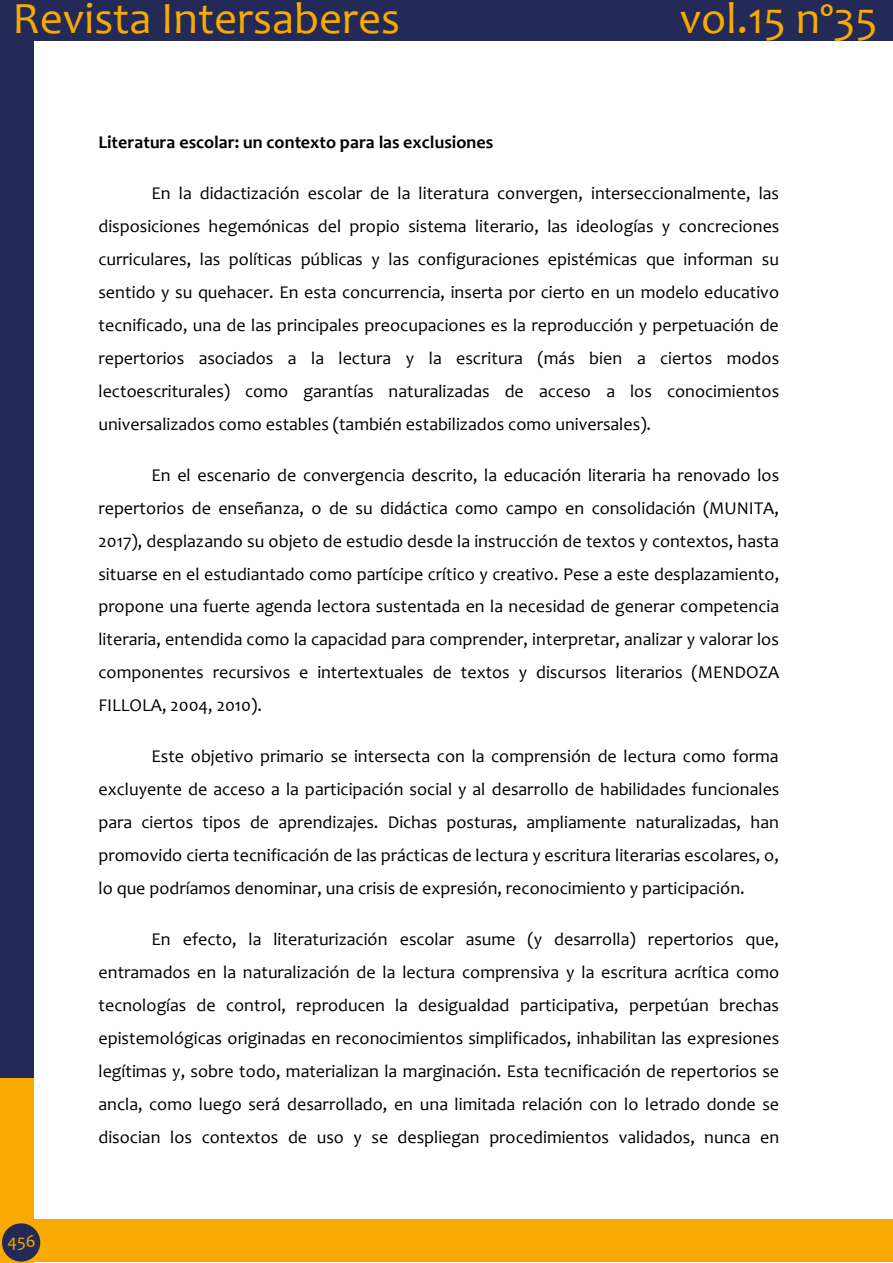
<style>
.page{position:relative;width:893px;height:1263px;background:#fff}
.page>*{position:absolute;margin:0;border:0;box-sizing:border-box;transform-origin:0 0}
.t1{font:45px "Candara";color:#f8aa00}
.t2{font:18px/33px "Candara";color:#000;text-align:justify}
.t3{font:700 18px "Candara";letter-spacing:.005em;color:#000}
.t4{font:18px "Candara";color:#f8aa00}
</style>
<div class="page">
<div style="left:0;top:0;width:33px;height:1081px;background:#232a57"></div>
<div style="left:0;top:0;width:893px;height:41px;background:#232a57"></div>
<div style="left:0;top:1078px;width:33px;height:185px;background:#f8aa00"></div>
<div style="left:21px;top:1219px;width:872px;height:43px;background:#f8aa00"></div>
<div style="left:2px;top:1223px;width:38px;height:38px;background:#232a57;border-radius:50%"></div>
<h1 class="t1" style="left:13px;top:-9px;width:389px">Revista Intersaberes</h1>
<h1 class="t1" style="left:680px;top:-9px;width:199px">vol.15 nº35</h1>
<p class="t4" style="left:8px;top:1229px;width:30px">456</p>
<p class="t3" style="left:98px;top:131px;width:396px">Literatura escolar: un contexto para las exclusiones</p>
<p class="t2" style="left:98px;top:177px;width:682px;text-indent:53px">En la didactización escolar de la literatura convergen, interseccionalmente, las disposiciones hegemónicas del propio sistema literario, las ideologías y concreciones curriculares, las políticas públicas y las configuraciones epistémicas que informan su sentido y su quehacer. En esta concurrencia, inserta por cierto en un modelo educativo tecnificado, una de las principales preocupaciones es la reproducción y perpetuación de repertorios asociados a la lectura y la escritura (más bien a ciertos modos lectoescriturales) como garantías naturalizadas de acceso a los conocimientos universalizados como estables (también estabilizados como universales).</p>
<p class="t2" style="left:98px;top:458px;width:682px;text-indent:53px">En el escenario de convergencia descrito, la educación literaria ha renovado los repertorios de enseñanza, o de su didáctica como campo en consolidación (MUNITA, 2017), desplazando su objeto de estudio desde la instrucción de textos y contextos, hasta situarse en el estudiantado como partícipe crítico y creativo. Pese a este desplazamiento, propone una fuerte agenda lectora sustentada en la necesidad de generar competencia literaria, entendida como la capacidad para comprender, interpretar, analizar y valorar los componentes recursivos e intertextuales de textos y discursos literarios (MENDOZA FILLOLA, 2004, 2010).</p>
<p class="t2" style="left:98px;top:740px;width:682px;text-indent:53px">Este objetivo primario se intersecta con la comprensión de lectura como forma excluyente de acceso a la participación social y al desarrollo de habilidades funcionales para ciertos tipos de aprendizajes. Dichas posturas, ampliamente naturalizadas, han promovido cierta tecnificación de las prácticas de lectura y escritura literarias escolares, o, lo que podríamos denominar, una crisis de expresión, reconocimiento y participación.</p>
<p class="t2" style="left:98px;top:923px;width:682px;text-indent:53px">En efecto, la literaturización escolar asume (y desarrolla) repertorios que, entramados en la naturalización de la lectura comprensiva y la escritura acrítica como tecnologías de control, reproducen la desigualdad participativa, perpetúan brechas epistemológicas originadas en reconocimientos simplificados, inhabilitan las expresiones legítimas y, sobre todo, materializan la marginación. Esta tecnificación de repertorios se ancla, como luego será desarrollado, en una limitada relación con lo letrado donde se disocian los contextos de uso y se despliegan procedimientos validados, nunca en</p>
</div>
